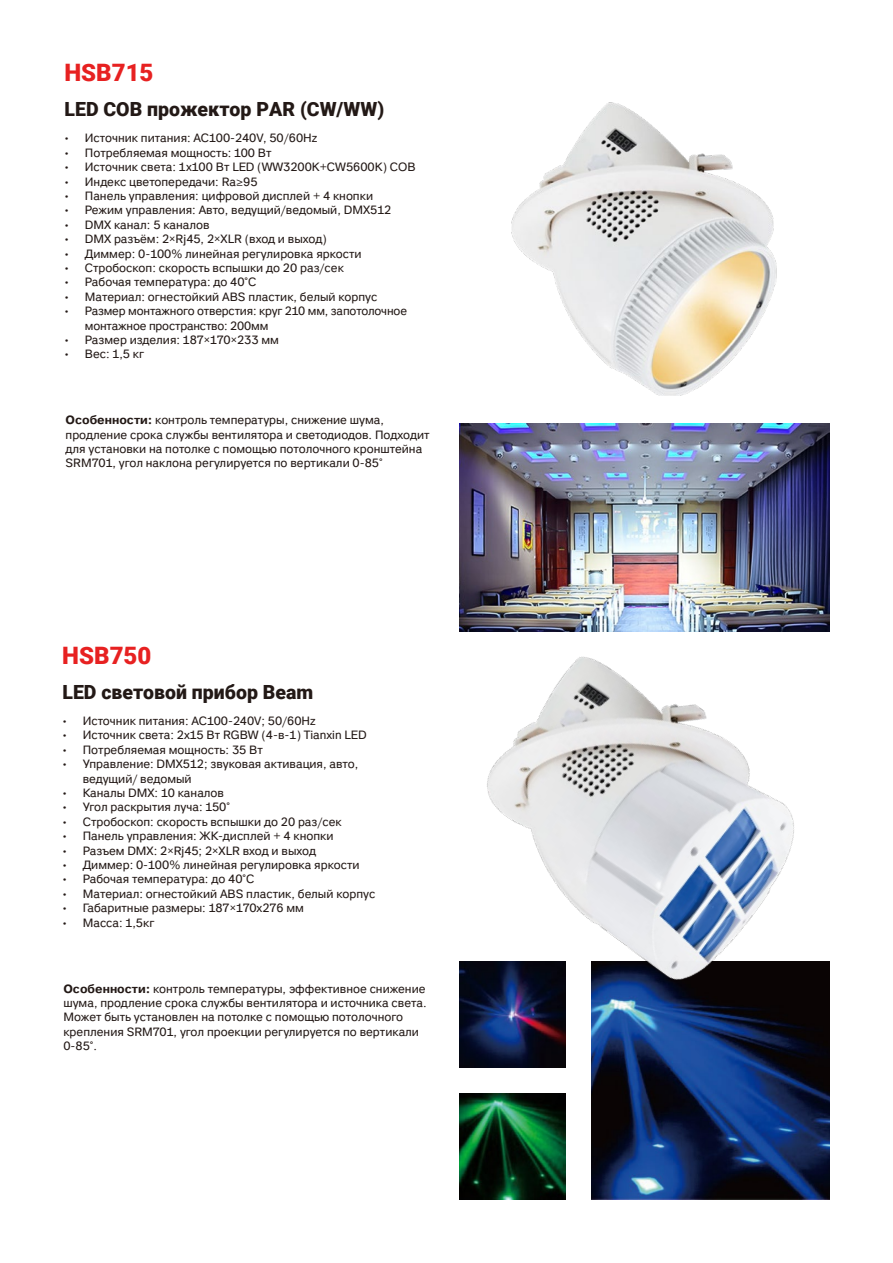
<style>
.page{position:relative;width:893px;height:1263px;background:#fff}
.page>*{position:absolute;margin:0;border:0;box-sizing:border-box;transform-origin:0 0}
.t1{font:900 24px "Roboto";color:#e72121}
.t2{font:900 19.5px "Roboto";color:#231916}
.t3{font:12px/14.4px "Studio Sans";color:#231916}
.s1{font-family:"Myriad Pro"}
.s2{font-weight:700}
</style>
<div class="page">
<img style="left:459px;top:423px;width:370px;height:206px">
<img style="left:512px;top:102px;width:265px;height:294px">
<img style="left:591px;top:997px;width:238px;height:202px">
<img style="left:459px;top:997px;width:106px;height:70px">
<img style="left:459px;top:1093px;width:106px;height:106px">
<img style="left:459px;top:629px;width:371px;height:368px">
<h1 class="t1" style="left:64px;top:56px;width:91px">HSB715</h1>
<h2 class="t2" style="left:65px;top:96px;width:321px">LED COB прожектор PAR (CW/WW)</h2>
<p class="t3" style="left:64px;top:131px;width:255px">• Источник питания: AC100-240V, 50/60Hz</p>
<p class="t3" style="left:64px;top:145px;width:210px">• Потребляемая мощность: 100 Вт</p>
<p class="t3" style="left:64px;top:160px;width:354px">• Источник света: 1x100 Вт LED (WW3200K+CW5600K) COB</p>
<p class="t3" style="left:64px;top:174px;width:195px">• Индекс цветопередачи: Ra<span class="s1">≥</span>95</p>
<p class="t3" style="left:64px;top:189px;width:311px">• Панель управления: цифровой дисплей + 4 кнопки</p>
<p class="t3" style="left:64px;top:203px;width:329px">• Режим управления: Авто, ведущий/ведомый, DMX512</p>
<p class="t3" style="left:64px;top:217px;width:148px">• DMX канал: 5 каналов</p>
<p class="t3" style="left:64px;top:232px;width:265px">• DMX разъём: 2×Rj45, 2×XLR (вход и выход)</p>
<p class="t3" style="left:64px;top:246px;width:300px">• Диммер: 0-100% линейная регулировка яркости</p>
<p class="t3" style="left:64px;top:261px;width:282px">• Стробоскоп: скорость вспышки до 20 раз/сек</p>
<p class="t3" style="left:64px;top:275px;width:194px">• Рабочая температура: до 40°C</p>
<p class="t3" style="left:64px;top:289px;width:315px">• Материал: огнестойкий ABS пластик, белый корпус</p>
<p class="t3" style="left:85px;top:304px;width:324px;text-indent:-21px">• Размер монтажного отверстия: круг 210 мм, запотолочное монтажное пространство: 200мм</p>
<p class="t3" style="left:64px;top:333px;width:217px">• Размер изделия: 187×170×233 мм</p>
<p class="t3" style="left:64px;top:347px;width:82px">• Вес: 1,5 кг</p>
<p class="t3" style="left:66px;top:413px;width:366px"><span class="s2">Особенности:</span> контроль температуры, снижение шума, продление срока службы вентилятора и светодиодов. Подходит для установки на потолке с помощью потолочного кронштейна SRM701, угол наклона регулируется по вертикали 0-85°</p>
<h1 class="t1" style="left:62px;top:638px;width:91px">HSB750</h1>
<h2 class="t2" style="left:62px;top:678px;width:252px">LED световой прибор Beam</h2>
<p class="t3" style="left:61px;top:714px;width:256px">• Источник питания: AC100-240V; 50/60Hz</p>
<p class="t3" style="left:61px;top:728px;width:307px">• Источник света: 2x15 Вт RGBW (4-в-1) Tianxin LED</p>
<p class="t3" style="left:61px;top:742px;width:203px">• Потребляемая мощность: 35 Вт</p>
<p class="t3" style="left:83px;top:757px;width:277px;text-indent:-21px">• Управление: DMX512; звуковая активация, авто, ведущий/ ведомый</p>
<p class="t3" style="left:61px;top:786px;width:164px">• Каналы DMX: 10 каналов</p>
<p class="t3" style="left:61px;top:800px;width:170px">• Угол раскрытия луча: 150°</p>
<p class="t3" style="left:61px;top:814px;width:282px">• Стробоскоп: скорость вспышки до 20 раз/сек</p>
<p class="t3" style="left:61px;top:829px;width:274px">• Панель управления: ЖК-дисплей + 4 кнопки</p>
<p class="t3" style="left:61px;top:843px;width:256px">• Разъем DMX: 2×Rj45; 2×XLR вход и выход</p>
<p class="t3" style="left:61px;top:858px;width:300px">• Диммер: 0-100% линейная регулировка яркости</p>
<p class="t3" style="left:61px;top:872px;width:194px">• Рабочая температура: до 40°C</p>
<p class="t3" style="left:61px;top:886px;width:315px">• Материал: огнестойкий ABS пластик, белый корпус</p>
<p class="t3" style="left:61px;top:901px;width:244px">• Габаритные размеры: 187×170x276 мм</p>
<p class="t3" style="left:61px;top:915px;width:94px">• Масса: 1,5кг</p>
<p class="t3" style="left:63px;top:981px;width:365px"><span class="s2">Особенности:</span> контроль температуры, эффективное снижение шума, продление срока службы вентилятора и источника света.<br>Может быть установлен на потолке с помощью потолочного крепления SRM701, угол проекции регулируется по вертикали 0-85°.</p>
</div>
